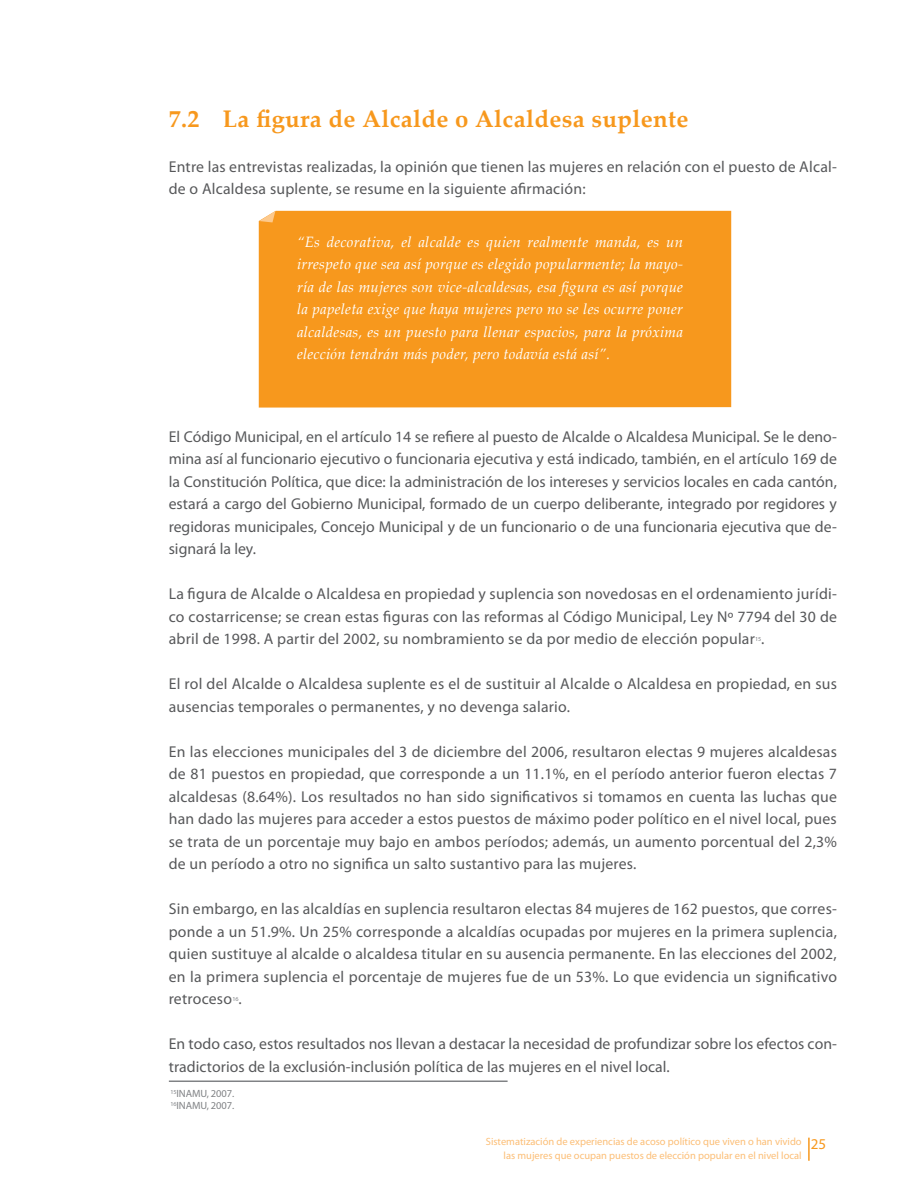
<style>
.page{position:relative;width:918px;height:1188px;background:#fff}
.page>*{position:absolute;margin:0;border:0;box-sizing:border-box;transform-origin:0 0}
.TEXTO_GENERAL{font:700 24px "Palatino Linotype";letter-spacing:.015em;color:#f7981d}
.TEXTO_GENERAL-2{font:15.75px/22.5px "Myriad Pro";letter-spacing:.015em;color:#57585a;text-align:justify}
.TEXTO_GENERAL-3{font:italic 15px/22.5px "Palatino Linotype";letter-spacing:.015em;color:#fff;text-align:justify}
.t1{font:15px "Myriad Pro";color:#f7981d}
.t2{font:10.5px/13.5px "Myriad Pro";color:#fcbe76;text-align:right}
.TEXTO_GENERAL-4{font:10.5px "Myriad Pro";letter-spacing:-.01em;color:#808285}
.TEXTO_GENERAL-5{font:6.15px "Myriad Pro";color:#808285}
</style>
<div class="page">
<hr style="left:808px;top:1138px;width:2px;height:23px;background:#f7981d">
<hr style="left:169px;top:1081px;width:339px;height:1px;background:#808285">
<div style="left:259px;top:211px;width:472px;height:197px;background:#f7981d"></div>
<svg style="left:259px;top:211px;width:16px;height:11px"></svg>
<p class="TEXTO_GENERAL" style="left:169px;top:102px;width:521px">7.2 La figura de Alcalde o Alcaldesa suplente</p>
<p class="TEXTO_GENERAL-2" style="left:169px;top:155px;width:670px">Entre las entrevistas realizadas, la opinión que tienen las mujeres en relación con el puesto de Alcal&shy;de o Alcaldesa suplente, se resume en la siguiente afirmación:</p>
<p class="TEXTO_GENERAL-3" style="left:297px;top:230px;width:388px">“Es decorativa, el alcalde es quien realmente manda, es un irrespeto que sea así porque es elegido popularmente; la mayo&shy;ría de las mujeres son vice-alcaldesas, esa figura es así porque la papeleta exige que haya mujeres pero no se les ocurre poner alcaldesas, es un puesto para llenar espacios, para la próxima elección tendrán más poder, pero todavía está así”.</p>
<p class="TEXTO_GENERAL-2" style="left:169px;top:425px;width:670px">El Código Municipal, en el artículo 14 se refiere al puesto de Alcalde o Alcaldesa Municipal. Se le deno&shy;mina así al funcionario ejecutivo o funcionaria ejecutiva y está indicado, también, en el artículo 169 de la Constitución Política, que dice: la administración de los intereses y servicios locales en cada cantón, estará a cargo del Gobierno Municipal, formado de un cuerpo deliberante, integrado por regidores y regidoras municipales, Concejo Municipal y de un funcionario o de una funcionaria ejecutiva que de&shy;signará la ley.</p>
<p class="TEXTO_GENERAL-2" style="left:169px;top:583px;width:670px">La figura de Alcalde o Alcaldesa en propiedad y suplencia son novedosas en el ordenamiento jurídi&shy;co costarricense; se crean estas figuras con las reformas al Código Municipal, Ley Nº 7794 del 30 de abril de 1998. A partir del 2002, su nombramiento se da por medio de elección popular .</p>
<p class="TEXTO_GENERAL-5" style="left:755px;top:635px;width:8px">15</p>
<p class="TEXTO_GENERAL-2" style="left:169px;top:673px;width:670px">El rol del Alcalde o Alcaldesa suplente es el de sustituir al Alcalde o Alcaldesa en propiedad, en sus ausencias temporales o permanentes, y no devenga salario.</p>
<p class="TEXTO_GENERAL-2" style="left:169px;top:740px;width:670px">En las elecciones municipales del 3 de diciembre del 2006, resultaron electas 9 mujeres alcaldesas de 81 puestos en propiedad, que corresponde a un 11.1%, en el período anterior fueron electas 7 alcaldesas (8.64%). Los resultados no han sido significativos si tomamos en cuenta las luchas que han dado las mujeres para acceder a estos puestos de máximo poder político en el nivel local, pues se trata de un porcentaje muy bajo en ambos períodos; además, un aumento porcentual del 2,3% de un período a otro no significa un salto sustantivo para las mujeres.</p>
<p class="TEXTO_GENERAL-2" style="left:169px;top:898px;width:670px">Sin embargo, en las alcaldías en suplencia resultaron electas 84 mujeres de 162 puestos, que corres&shy;ponde a un 51.9%. Un 25% corresponde a alcaldías ocupadas por mujeres en la primera suplencia, quien sustituye al alcalde o alcaldesa titular en su ausencia permanente. En las elecciones del 2002, en la primera suplencia el porcentaje de mujeres fue de un 53%. Lo que evidencia un significativo retroceso .</p>
<p class="TEXTO_GENERAL-5" style="left:232px;top:995px;width:8px">16</p>
<p class="TEXTO_GENERAL-2" style="left:169px;top:1033px;width:670px">En todo caso, estos resultados nos llevan a destacar la necesidad de profundizar sobre los efectos con&shy;tradictorios de la exclusión-inclusión política de las mujeres en el nivel local.</p>
<p class="TEXTO_GENERAL-4" style="left:170px;top:1087px;width:65px"><sup>15</sup>INAMU, 2007.</p>
<p class="TEXTO_GENERAL-4" style="left:170px;top:1099px;width:65px"><sup>16</sup>INAMU, 2007.</p>
<p class="t2" style="left:486px;top:1135px;width:317px">Sistematización de experiencias de acoso político que viven o han vivido las mujeres que ocupan puestos de elección popular en el nivel local</p>
<p class="t1" style="left:811px;top:1134px;width:17px">25</p>
</div>
